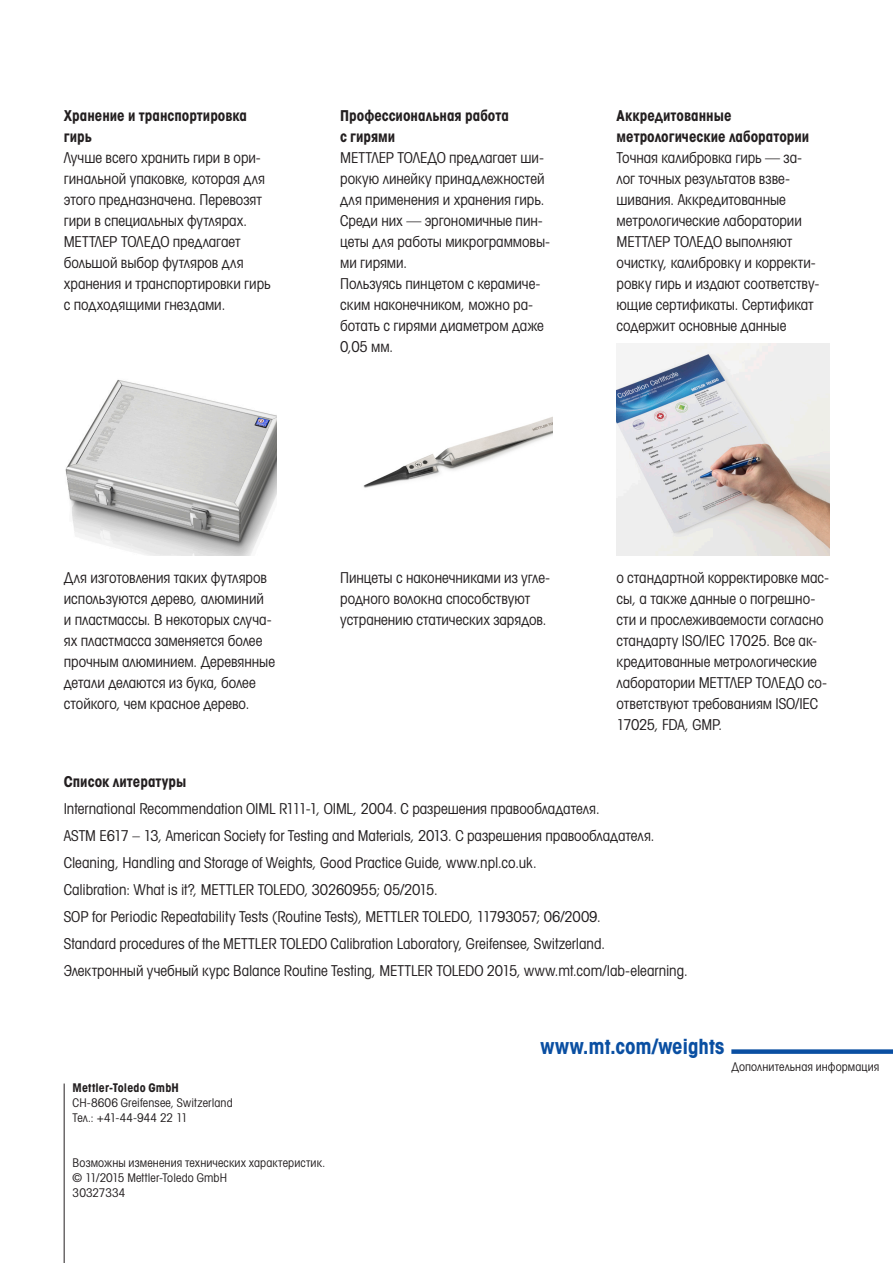
<style>
.page{position:relative;width:893px;height:1263px;background:#fff}
.page>*{position:absolute;margin:0;border:0;box-sizing:border-box;transform-origin:0 0}
.t1{font:21px "Avant Garde Gothic Cd Bd ITC";letter-spacing:-.005em;color:#0a4fa2}
._03_running_text{font:15px/21px "Avant Garde Gothic Cd Bk ITC";letter-spacing:-.005em;color:#231f20}
._03_running_text-2{font:15px/21px "Avant Garde Gothic Cd Bd ITC";color:#231f20}
._14_Captions_8_10{font:12px "Avant Garde Gothic Cd Bk ITC";letter-spacing:.01em;color:#231f20}
._14_Captions_8_10-2{font:12px "Avant Garde Gothic Cd Bd ITC";letter-spacing:.01em;color:#231f20}
</style>
<div class="page">
<img style="left:65px;top:379px;width:211px;height:177px">
<img style="left:617px;top:343px;width:212px;height:213px">
<img style="left:363px;top:416px;width:190px;height:72px">
<hr style="left:64px;top:1083px;width:1px;height:180px;background:#231f20">
<div style="left:731px;top:1049px;width:162px;height:5px;background:#0a4fa2"></div>
<p class="_03_running_text-2" style="left:64px;top:104px;width:185px">Хранение и транспортировка гирь</p>
<p class="_03_running_text" style="left:64px;top:146px;width:208px">Лучше всего хранить гири в ори&shy;гинальной упаковке, которая для этого предназначена. Перевозят гири в специальных футлярах.<br>МЕТТЛЕР ТОЛЕДО предлагает большой выбор футляров для хранения и транспортировки гирь с подходящими гнездами.</p>
<p class="_03_running_text-2" style="left:340px;top:104px;width:170px">Профессиональная работа с гирями</p>
<p class="_03_running_text" style="left:340px;top:146px;width:211px">МЕТТЛЕР ТОЛЕДО предлагает ши&shy;рокую линейку принадлежностей для применения и хранения гирь.<br>Среди них — эргономичные пин&shy;цеты для работы микрограммовы&shy;ми гирями.</p>
<p class="_03_running_text" style="left:340px;top:272px;width:205px">Пользуясь пинцетом с керамиче&shy;ским наконечником, можно ра&shy;ботать с гирями диаметром даже<br>0,05 мм.</p>
<p class="_03_running_text-2" style="left:617px;top:104px;width:194px">Аккредитованные метрологические лаборатории</p>
<p class="_03_running_text" style="left:617px;top:146px;width:204px">Точная калибровка гирь — за&shy;лог точных результатов взве&shy;шивания. Аккредитованные метрологические лаборатории<br>МЕТТЛЕР ТОЛЕДО выполняют очистку, калибровку и корректи&shy;ровку гирь и издают соответству&shy;ющие сертификаты. Сертификат содержит основные данные</p>
<p class="_03_running_text" style="left:64px;top:566px;width:213px">Для изготовления таких футляров используются дерево, алюминий и пластмассы. В некоторых случа&shy;ях пластмасса заменяется более прочным алюминием. Деревянные детали делаются из бука, более стойкого, чем красное дерево.</p>
<p class="_03_running_text" style="left:340px;top:566px;width:212px">Пинцеты с наконечниками из угле&shy;родного волокна способствуют устранению статических зарядов.</p>
<p class="_03_running_text" style="left:617px;top:566px;width:214px">о стандартной корректировке мас&shy;сы, а также данные о погрешно&shy;сти и прослеживаемости согласно стандарту ISO/IEC 17025. Все ак&shy;кредитованные метрологические лаборатории МЕТТЛЕР ТОЛЕДО со&shy;ответствуют требованиям ISO/IEC<br>17025, FDA, GMP.</p>
<p class="_03_running_text-2" style="left:64px;top:771px;width:124px">Список литературы</p>
<p class="_03_running_text" style="left:64px;top:798px;width:538px">International Recommendation OIML R111-1, OIML, 2004. С разрешения правообладателя.</p>
<p class="_03_running_text" style="left:64px;top:825px;width:592px">ASTM E617 – 13, American Society for Testing and Materials, 2013. С разрешения правообладателя.</p>
<p class="_03_running_text" style="left:64px;top:852px;width:475px">Cleaning, Handling and Storage of Weights, Good Practice Guide, www.npl.co.uk.</p>
<p class="_03_running_text" style="left:64px;top:879px;width:376px">Calibration: What is it?, METTLER TOLEDO, 30260955; 05/2015.</p>
<p class="_03_running_text" style="left:64px;top:906px;width:539px">SOP for Periodic Repeatability Tests (Routine Tests), METTLER TOLEDO, 11793057; 06/2009.</p>
<p class="_03_running_text" style="left:64px;top:933px;width:543px">Standard procedures of the METTLER TOLEDO Calibration Laboratory, Greifensee, Switzerland.</p>
<p class="_03_running_text" style="left:64px;top:960px;width:626px">Электронный учебный курс Balance Routine Testing, METTLER TOLEDO 2015, www.mt.com/lab-elearning.</p>
<p class="t1" style="left:540px;top:1033px;width:185px">www.mt.com/weights</p>
<p class="_14_Captions_8_10-2" style="left:73px;top:1080px;width:108px">Mettler-Toledo GmbH</p>
<p class="_14_Captions_8_10" style="left:73px;top:1095px;width:162px">CH-8606 Greifensee, Switzerland</p>
<p class="_14_Captions_8_10" style="left:73px;top:1110px;width:117px">Тел.: +41-44-944 22 11</p>
<p class="_14_Captions_8_10" style="left:73px;top:1155px;width:254px">Возможны изменения технических характеристик.</p>
<p class="_14_Captions_8_10" style="left:73px;top:1170px;width:156px">© 11/2015 Mettler-Toledo GmbH</p>
<p class="_14_Captions_8_10" style="left:73px;top:1185px;width:54px">30327334</p>
<p class="_14_Captions_8_10" style="left:731px;top:1059px;width:150px">Дополнительная информация</p>
</div>
